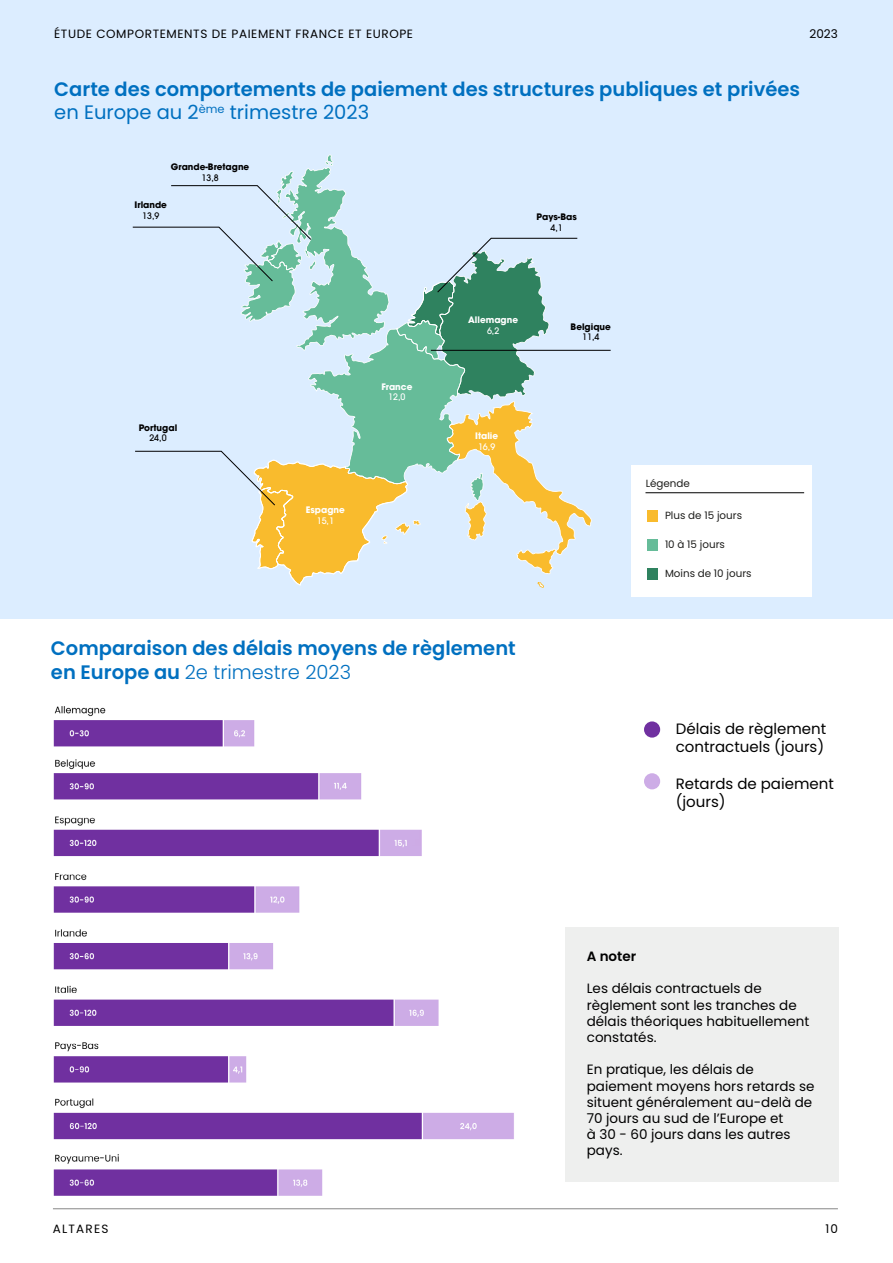
<style>
.page{position:relative;width:893px;height:1263px;background:#fff}
.page>*{position:absolute;margin:0;border:0;box-sizing:border-box;transform-origin:0 0}
.t1{font:600 19.5px/23.4px "Poppins";color:#0070c0}
.t2{font:15px/18px "Poppins";color:#000}
.t3{font:13.5px/16.2px "Poppins";color:#000}
.t4{font:600 13.5px "Poppins";color:#000}
.t5{font:12px "Poppins";letter-spacing:.05em;color:#000}
.t6{font:12px "Poppins";letter-spacing:.1em;color:#000}
.t7{font:10.35px "Poppins";color:#1d1d1b}
.t8{font:700 8.85px "ITC Avant Garde Pro";color:#000}
.t9{font:700 8.85px "ITC Avant Garde Pro";color:#fff}
.t10{font:500 8.85px "ITC Avant Garde Pro";color:#000}
.t11{font:500 8.85px "ITC Avant Garde Pro";color:#fff}
.s1{font-weight:400}
.s2{font-weight:300}
</style>
<div class="page">
<div style="left:0;top:0;width:893px;height:619px;background:#dcedff"></div>
<hr style="left:53px;top:1208px;width:785px;height:1px;background:#878787">
<img style="left:53px;top:706px;width:461px;height:490px">
<div style="left:644px;top:721px;width:16px;height:17px;background:#7030a0;border-radius:50%"></div>
<div style="left:644px;top:773px;width:16px;height:16px;background:#cdace6;border-radius:50%"></div>
<hr style="left:431px;top:350px;width:180px;height:1px;background:#000">
<svg style="left:132px;top:154px;width:460px;height:434px"></svg>
<div style="left:631px;top:465px;width:180px;height:132px;background:#fff"></div>
<div style="left:647px;top:510px;width:11px;height:11px;background:#f9bb2d"></div>
<div style="left:647px;top:539px;width:11px;height:11px;background:#66bc99"></div>
<div style="left:647px;top:568px;width:11px;height:11px;background:#2f825f"></div>
<hr style="left:645px;top:492px;width:159px;height:1px;background:#000">
<div style="left:565px;top:927px;width:274px;height:254px;background:#eeefee"></div>
<p class="t5" style="left:54px;top:27px;width:360px">ÉTUDE COMPORTEMENTS DE PAIEMENT FRANCE ET EUROPE</p>
<p class="t5" style="left:809px;top:27px;width:30px">2023</p>
<h1 class="t1" style="left:54px;top:78px;width:747px">Carte des comportements de paiement des structures publiques et privées <span class="s1">en Europe au 2</span><sup>ème</sup> <span class="s1">trimestre 2023</span></h1>
<p class="t8" style="left:171px;top:161px;width:80px">Grande-Bretagne</p>
<p class="t10" style="left:202px;top:172px;width:19px">13,8</p>
<p class="t8" style="left:134px;top:199px;width:34px">Irlande</p>
<p class="t10" style="left:142px;top:210px;width:19px">13,9</p>
<p class="t8" style="left:139px;top:421px;width:40px">Portugal</p>
<p class="t10" style="left:149px;top:432px;width:19px">24,0</p>
<p class="t9" style="left:381px;top:380px;width:32px">France</p>
<p class="t11" style="left:388px;top:391px;width:19px">12,0</p>
<p class="t9" style="left:306px;top:504px;width:41px">Espagne</p>
<p class="t11" style="left:317px;top:515px;width:19px">15,1</p>
<p class="t8" style="left:537px;top:211px;width:42px">Pays-Bas</p>
<p class="t10" style="left:551px;top:222px;width:14px">4,1</p>
<p class="t9" style="left:468px;top:314px;width:51px">Allemagne</p>
<p class="t11" style="left:487px;top:325px;width:14px">6,2</p>
<p class="t8" style="left:571px;top:320px;width:42px">Belgique</p>
<p class="t10" style="left:582px;top:331px;width:19px">11,4</p>
<p class="t9" style="left:475px;top:430px;width:24px">Italie</p>
<p class="t11" style="left:478px;top:441px;width:19px">16,9</p>
<h1 class="t1" style="left:51px;top:637px;width:466px">Comparaison des délais moyens de règlement en Europe au <span class="s2">2e trimestre 2023</span></h1>
<p class="t7" style="left:646px;top:477px;width:46px">Légende</p>
<p class="t7" style="left:665px;top:509px;width:79px">Plus de 15 jours</p>
<p class="t7" style="left:665px;top:539px;width:61px">10 à 15 jours</p>
<p class="t7" style="left:665px;top:568px;width:88px">Moins de 10 jours</p>
<p class="t2" style="left:676px;top:720px;width:152px">Délais de règlement contractuels (jours)</p>
<p class="t2" style="left:676px;top:775px;width:160px">Retards de paiement (jours)</p>
<p class="t4" style="left:587px;top:948px;width:51px">A noter</p>
<p class="t3" style="left:587px;top:980px;width:224px">Les délais contractuels de règlement sont les tranches de délais théoriques habituellement constatés.</p>
<p class="t3" style="left:587px;top:1061px;width:229px">En pratique, les délais de paiement moyens hors retards se situent généralement au-delà de<br>70 jours au sud de l’Europe et<br>à 30 - 60 jours dans les autres pays.</p>
<p class="t6" style="left:53px;top:1221px;width:57px">ALTARES</p>
<p class="t5" style="left:825px;top:1221px;width:14px">10</p>
</div>
